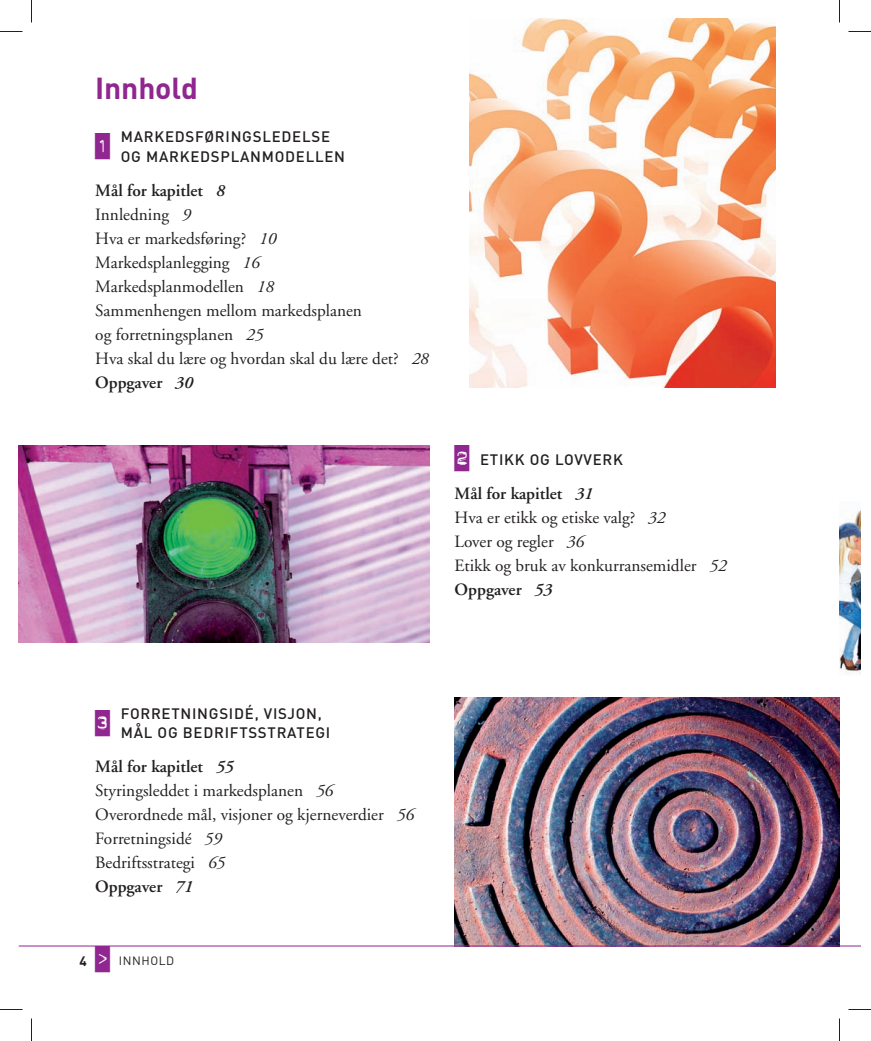
<style>
.page{position:relative;width:871px;height:1041px;background:#fff}
.page>*{position:absolute;margin:0;border:0;box-sizing:border-box;transform-origin:0 0}
.t1{font:700 30px "DIN";letter-spacing:-.005em;color:#90268f}
.t2{font:26.25px "Dynamoe";color:#90268f}
.t3{font:17.25px/24px "Adobe Garamond";color:#231f20}
.t4{font:500 15px/19.5px "DIN";letter-spacing:.05em;color:#231f20}
.t5{font:12px "DIN";letter-spacing:.05em;color:#231f20}
.s1{font-weight:600}
.s2{font-weight:600;font-style:italic}
.s3{font-style:italic}
.s4{font-family:"Dynamoe";font-weight:400;font-size:26.25px;color:#90268f}
.s5{font-weight:700;font-size:13.5px}
.s6{font-family:"Dynamoe";font-size:26.25px;color:#90268f}
</style>
<div class="page">
<img style="left:455px;top:697px;width:384px;height:249px">
<hr style="left:19px;top:946px;width:820px;height:1px;background:#90268f">
<svg style="left:839px;top:946px;width:22px;height:1px"></svg>
<img style="left:469px;top:19px;width:307px;height:369px">
<img style="left:19px;top:445px;width:410px;height:198px">
<img style="left:839px;top:510px;width:22px;height:164px">
<svg style="left:0;top:31px;width:22px;height:1px"></svg>
<svg style="left:848px;top:31px;width:23px;height:1px"></svg>
<svg style="left:0;top:1009px;width:22px;height:1px"></svg>
<svg style="left:848px;top:1009px;width:23px;height:1px"></svg>
<svg style="left:31px;top:0;width:1px;height:23px"></svg>
<svg style="left:31px;top:1018px;width:1px;height:23px"></svg>
<svg style="left:839px;top:0;width:1px;height:23px"></svg>
<svg style="left:839px;top:1018px;width:1px;height:23px"></svg>
<h1 class="t1" style="left:95px;top:77px;width:104px">Innhold</h1>
<h2 class="t2" style="left:95px;top:133px;width:16px">1</h2>
<p class="t4" style="left:121px;top:129px;width:226px">MARKEDSFØRINGSLEDELSE<br>OG MARKEDSPLANMODELLEN</p>
<p class="t3" style="left:95px;top:180px;width:335px"><span class="s1">Mål for kapitlet</span> <span class="s2">8<br></span>Innledning <span class="s3">9<br></span>Hva er markedsføring? <span class="s3">10<br></span>Markedsplanlegging <span class="s3">16<br></span>Markedsplanmodellen <span class="s3">18<br></span>Sammenhengen mellom markedsplanen<br>og forretningsplanen <span class="s3">25<br></span>Hva skal du lære og hvordan skal du lære det? <span class="s3">28<br></span><span class="s1">Oppgaver</span> <span class="s2">30</span></p>
<p class="t4" style="left:455px;top:451px;width:170px"><span class="s4">2</span> ETIKK OG LOVVERK</p>
<p class="t3" style="left:455px;top:483px;width:274px"><span class="s1">Mål for kapitlet</span> <span class="s2">31<br></span>Hva er etikk og etiske valg? <span class="s3">32<br></span>Lover og regler <span class="s3">36<br></span>Etikk og bruk av konkurransemidler <span class="s3">52<br></span><span class="s1">Oppgaver</span> <span class="s2">53</span></p>
<h2 class="t2" style="left:95px;top:710px;width:16px">3</h2>
<p class="t4" style="left:121px;top:705px;width:211px">FORRETNINGSIDÉ, VISJON,<br>MÅL OG BEDRIFTSSTRATEGI</p>
<p class="t3" style="left:95px;top:756px;width:320px"><span class="s1">Mål for kapitlet</span> <span class="s2">55<br></span>Styringsleddet i markedsplanen <span class="s3">56<br></span>Overordnede mål, visjoner og kjerneverdier <span class="s3">56<br></span>Forretningsidé <span class="s3">59<br></span>Bedriftsstrategi <span class="s3">65<br></span><span class="s1">Oppgaver</span> <span class="s2">71</span></p>
<p class="t5" style="left:79px;top:957px;width:96px"><span class="s5">4</span> <span class="s6">&gt;</span> INNHOLD</p>
</div>
